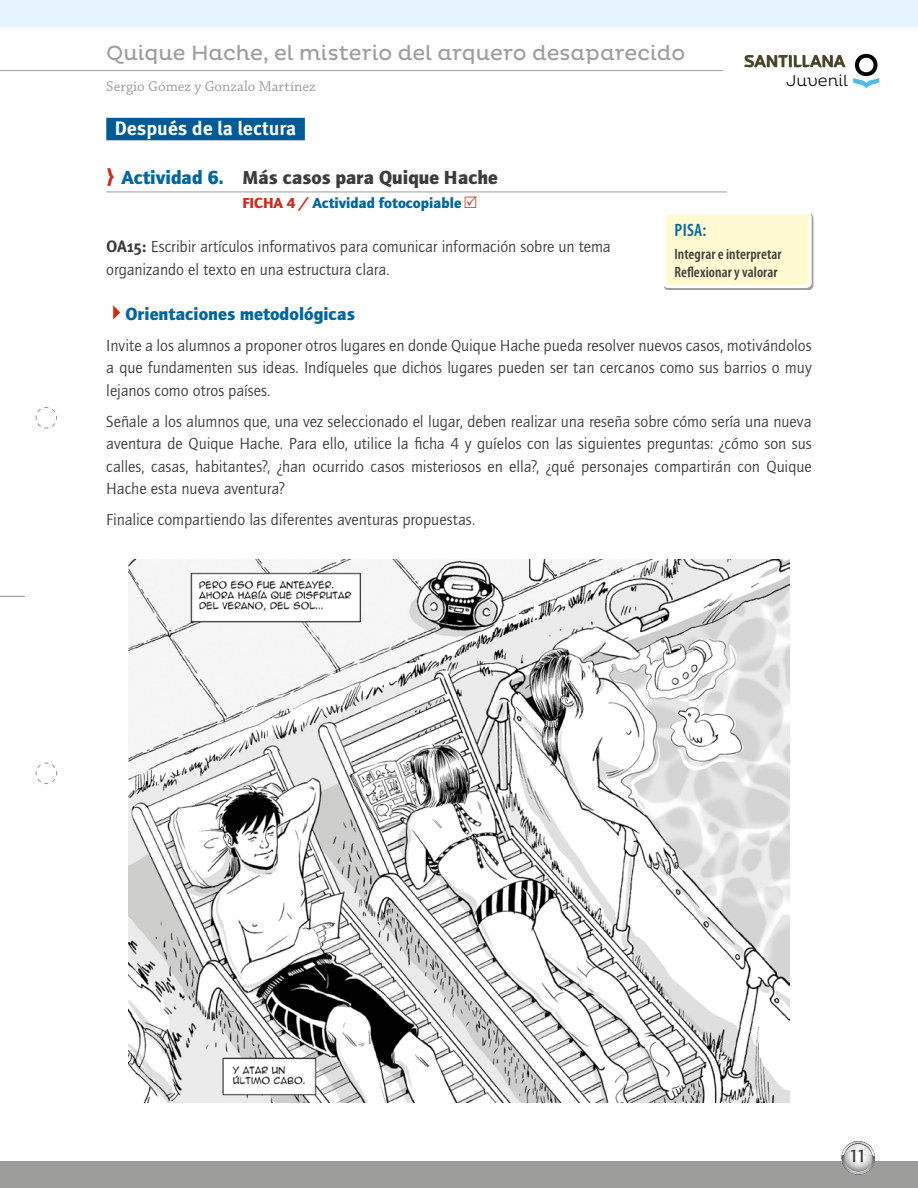
<style>
.page{position:relative;width:918px;height:1188px;background:#fff}
.page>*{position:absolute;margin:0;border:0;box-sizing:border-box;transform-origin:0 0}
.t1{font:21px "Pluto";color:#9d9d9c}
.t2{font:900 19.5px "Quay Sans ITC Std";color:#3c3c3b}
.t3{font:700 19.5px "Meta Pro";letter-spacing:-.005em;color:#fff}
.t4{font:900 18px "Quay Sans ITC Std";color:#00679e}
.t5{font:600 condensed 18px "Myriad Pro";color:#00679e}
.t6{font:500 18px "Quay Sans ITC Std";color:#3c3c3b}
.t7{font:16.5px/22.5px "Quay Sans ITC Std";letter-spacing:-.005em;color:#3c3c3b;text-align:justify}
.t8{font:300 15.9px "Pluto";color:#000}
.t9{font:600 condensed 15px/18px "Myriad Pro";letter-spacing:.005em;color:#3c3c3b}
.t10{font:900 15px "Quay Sans ITC Std";color:#00679e}
.t11{font:15px "Chaparral Pro";color:#9d9d9c}
.s1{font-family:"Santillana Lij";font-weight:400;font-size:25.5px;color:#c62f1c}
.s2{color:#00679e}
.s3{color:#c62f1c}
.s4{font-family:"Check";font-weight:400;font-size:18px;color:#c62f1c}
.s5{font-family:"Meta Pro";font-weight:700}
.s6{font-family:"Arrrows";font-weight:400;font-size:24px;color:#c62f1c}
</style>
<div class="page">
<svg style="left:35px;top:407px;width:23px;height:22px"></svg>
<svg style="left:35px;top:762px;width:23px;height:22px"></svg>
<svg style="left:0;top:596px;width:25px;height:1px"></svg>
<hr style="left:0;top:70px;width:723px;height:1px;background:#9d9d9c">
<div style="left:0;top:0;width:918px;height:27px;background:#e4f3fd"></div>
<div style="left:0;top:1161px;width:918px;height:27px;background:#9d9d9c"></div>
<div style="left:842px;top:1141px;width:33px;height:34px;background:#797979;border-radius:50%"></div>
<svg style="left:842px;top:1141px;width:33px;height:33px"></svg>
<svg style="left:853px;top:54px;width:26px;height:34px"></svg>
<svg style="left:744px;top:54px;width:102px;height:14px"></svg>
<div style="left:106px;top:118px;width:199px;height:22px;background:#005b94"></div>
<hr style="left:106px;top:192px;width:621px;height:1px;background:#9d9d9c">
<div style="left:664px;top:213px;width:149px;height:77px;background:#a2a2a2"></div>
<div style="left:664px;top:213px;width:146px;height:74px;background:#fffad2;border-radius:4px"></div>
<div style="left:663px;top:211px;width:149px;height:77px;border:3px solid #fff;border-radius:4px"></div>
<img style="left:129px;top:559px;width:660px;height:544px">
<p class="t1" style="left:106px;top:41px;width:581px">Quique Hache, el misterio del arquero desaparecido</p>
<p class="t11" style="left:106px;top:78px;width:211px">Sergio Gómez y Gonzalo Martínez</p>
<p class="t8" style="left:786px;top:72px;width:63px">Juvenil</p>
<p class="t3" style="left:115px;top:116px;width:183px">Después de la lectura</p>
<p class="t2" style="left:106px;top:166px;width:393px"><span class="s1">O</span> <span class="s2">Actividad 6.</span> Más casos para Quique Hache</p>
<p class="t10" style="left:242px;top:194px;width:236px"><span class="s3">FICHA 4 /</span> Actividad fotocopiable <span class="s4">A</span></p>
<p class="t7" style="left:106px;top:235px;width:506px"><span class="s5">OA15:</span> Escribir artículos informativos para comunicar información sobre un tema organizando el texto en una estructura clara.</p>
<p class="t4" style="left:106px;top:303px;width:250px"><span class="s6">y</span>Orientaciones metodológicas</p>
<p class="t7" style="left:106px;top:334px;width:707px">Invite a los alumnos a proponer otros lugares en donde Quique Hache pueda resolver nuevos casos, motivándolos a que fundamenten sus ideas. Indíqueles que dichos lugares pueden ser tan cercanos como sus barrios o muy lejanos como otros países.</p>
<p class="t7" style="left:106px;top:410px;width:707px">Señale a los alumnos que, una vez seleccionado el lugar, deben realizar una reseña sobre cómo sería una nueva aventura de Quique Hache. Para ello, utilice la ficha 4 y guíelos con las siguientes preguntas: ¿cómo son sus calles, casas, habitantes?, ¿han ocurrido casos misteriosos en ella?, ¿qué personajes compartirán con Quique Hache esta nueva aventura?</p>
<p class="t7" style="left:106px;top:509px;width:370px">Finalice compartiendo las diferentes aventuras propuestas.</p>
<p class="t5" style="left:675px;top:221px;width:33px">PISA:</p>
<p class="t9" style="left:674px;top:245px;width:109px">Integrar e interpretar<br>Reflexionar y valorar</p>
<p class="t6" style="left:849px;top:1146px;width:19px">11</p>
</div>
